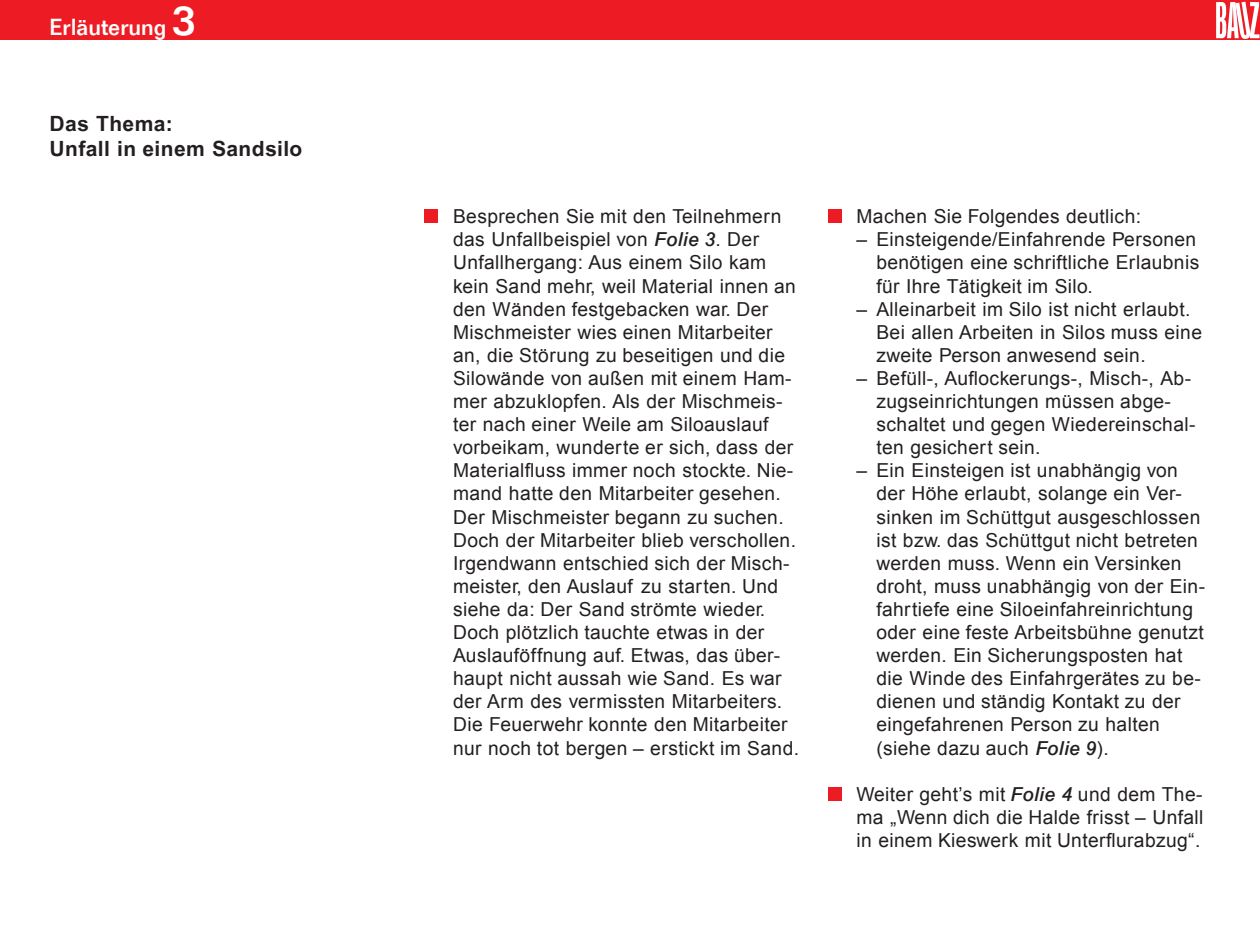
<style>
.page{position:relative;width:1260px;height:945px;background:#fff}
.page>*{position:absolute;margin:0;border:0;box-sizing:border-box;transform-origin:0 0}
.t1{font:500 22.75px "Folio";color:#fff}
.t2{font:700 21px/25.2px "Arial";letter-spacing:.02em;color:#231f20}
.t3{font:19.25px/23.1px "Arial";letter-spacing:.02em;color:#231f20}
.s1{font-size:42px}
.s2{font-weight:500;font-style:italic}
</style>
<div class="page">
<div style="left:0;top:0;width:1260px;height:40px;background:#ed1c24"></div>
<svg style="left:1216px;top:2px;width:44px;height:37px"></svg>
<div style="left:424px;top:209px;width:14px;height:14px;background:#ed1c24"></div>
<div style="left:828px;top:209px;width:14px;height:14px;background:#ed1c24"></div>
<div style="left:828px;top:787px;width:14px;height:14px;background:#ed1c24"></div>
<p class="t1" style="left:50px;top:18px;width:147px">Erläuterung <span class="s1">3</span></p>
<p class="t2" style="left:50px;top:113px;width:254px">Das Thema:<br>Unfall in einem Sandsilo</p>
<p class="t3" style="left:453px;top:207px;width:348px">Besprechen Sie mit den Teilnehmern das Unfallbeispiel von <span class="s2">Folie 3</span>. Der Unfallhergang: Aus einem Silo kam kein Sand mehr, weil Material innen an den Wänden festgebacken war. Der Mischmeister wies einen Mitarbeiter an, die Störung zu beseitigen und die Silowände von außen mit einem Ham&shy;mer abzuklopfen. Als der Mischmeis&shy;ter nach einer Weile am Siloauslauf vorbeikam, wunderte er sich, dass der Materialfluss immer noch stockte. Nie&shy;mand hatte den Mitarbeiter gesehen.<br>Der Mischmeister begann zu suchen.<br>Doch der Mitarbeiter blieb verschollen.<br>Irgendwann entschied sich der Misch&shy;meister, den Auslauf zu starten. Und siehe da: Der Sand strömte wieder.<br>Doch plötzlich tauchte etwas in der Auslauföffnung auf. Etwas, das über&shy;haupt nicht aussah wie Sand. Es war der Arm des vermissten Mitarbeiters.<br>Die Feuerwehr konnte den Mitarbeiter nur noch tot bergen – erstickt im Sand.</p>
<p class="t3" style="left:857px;top:207px;width:286px">Machen Sie Folgendes deutlich:</p>
<p class="t3" style="left:876px;top:230px;width:324px;text-indent:-20px">– Einsteigende/Einfahrende Personen benötigen eine schriftliche Erlaubnis für Ihre Tätigkeit im Silo.</p>
<p class="t3" style="left:876px;top:299px;width:327px;text-indent:-20px">– Alleinarbeit im Silo ist nicht erlaubt.<br>Bei allen Arbeiten in Silos muss eine zweite Person anwesend sein.</p>
<p class="t3" style="left:876px;top:368px;width:321px;text-indent:-20px">– Befüll-, Auflockerungs-, Misch-, Ab&shy;zugseinrichtungen müssen abge&shy;schaltet und gegen Wiedereinschal&shy;ten gesichert sein.</p>
<p class="t3" style="left:876px;top:461px;width:330px;text-indent:-20px">– Ein Einsteigen ist unabhängig von der Höhe erlaubt, solange ein Ver&shy;sinken im Schüttgut ausgeschlossen ist bzw. das Schüttgut nicht betreten werden muss. Wenn ein Versinken droht, muss unabhängig von der Ein&shy;fahrtiefe eine Siloeinfahreinrichtung oder eine feste Arbeitsbühne genutzt werden. Ein Sicherungsposten hat die Winde des Einfahrgerätes zu be&shy;dienen und ständig Kontakt zu der eingefahrenen Person zu halten (siehe dazu auch <span class="s2">Folie 9</span>).</p>
<p class="t3" style="left:857px;top:784px;width:348px;text-align:justify">Weiter geht’s mit <span class="s2">Folie 4</span> und dem The&shy;ma „Wenn dich die Halde frisst – Unfall in einem Kieswerk mit Unterflurabzug“.</p>
</div>
